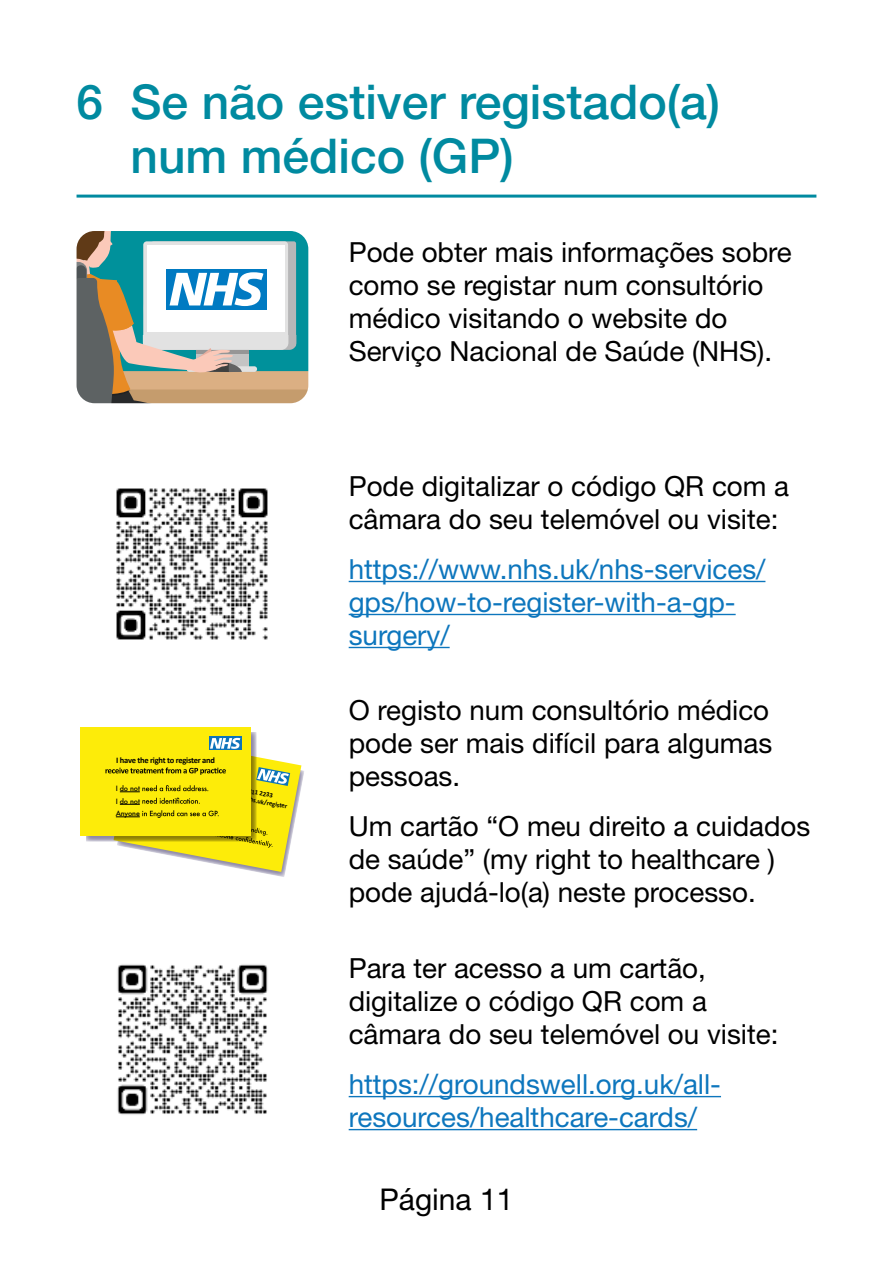
<style>
.page{position:relative;width:893px;height:1263px;background:#fff}
.page>*{position:absolute;margin:0;border:0;box-sizing:border-box;transform-origin:0 0}
.t1{font:500 48px/54px "Helvetica Neue LT Std";color:#008aa0}
.t2{font:30px "Helvetica Neue LT Std";color:#000}
.t3{font:27.75px/33px "Helvetica Neue LT Std";color:#000}
.t4{font:27.75px/33px "Helvetica Neue LT Std";color:#0d76bd}
.t5{font:700 8.55px "Calibri";letter-spacing:-.03em;color:#010101}
.t6{font:500 7.05px/12.5px "Futura";letter-spacing:-.02em;color:#010101;text-align:justify}
</style>
<div class="page">
<hr style="left:77px;top:195px;width:739px;height:3px;background:#008aa0">
<hr style="left:349px;top:581px;width:416px;height:1px;background:#0d76bd">
<hr style="left:349px;top:614px;width:387px;height:1px;background:#0d76bd">
<hr style="left:349px;top:647px;width:101px;height:1px;background:#0d76bd">
<hr style="left:349px;top:1096px;width:372px;height:1px;background:#0d76bd">
<hr style="left:349px;top:1129px;width:348px;height:1px;background:#0d76bd">
<svg style="left:77px;top:231px;width:231px;height:172px"></svg>
<img style="left:116px;top:488px;width:152px;height:152px">
<svg style="left:80px;top:727px;width:224px;height:150px"></svg>
<img style="left:117px;top:964px;width:151px;height:151px">
<h1 class="t1" style="left:131px;top:75px;width:591px;text-indent:-54px">6 Se não estiver registado(a) num médico (GP)</h1>
<p class="t3" style="left:349px;top:235px;width:445px">Pode obter mais informações sobre como se registar num consultório médico visitando o website do<br>Serviço Nacional de Saúde (NHS).</p>
<p class="t5" style="left:116px;top:755px;width:100px">I have the right to register and</p>
<p class="t6" style="left:116px;top:782px;width:26px">I do not I do not Anyone</p>
<p class="t3" style="left:349px;top:469px;width:442px">Pode digitalizar o código QR com a câmara do seu telemóvel ou visite:</p>
<p class="t4" style="left:349px;top:552px;width:418px">https://www.nhs.uk/nhs-services/ gps/how-to-register-with-a-gp&shy;surgery/</p>
<p class="t3" style="left:349px;top:693px;width:425px;text-align:justify">O registo num consultório médico pode ser mais difícil para algumas pessoas.</p>
<p class="t3" style="left:349px;top:809px;width:463px">Um cartão “O meu direito a cuidados de saúde” (my right to healthcare ) pode ajudá-lo(a) neste processo.</p>
<p class="t3" style="left:349px;top:951px;width:431px">Para ter acesso a um cartão, digitalize o código QR com a câmara do seu telemóvel ou visite:</p>
<p class="t4" style="left:349px;top:1067px;width:374px">https://groundswell.org.uk/all&shy;resources/healthcare-cards/</p>
<p class="t2" style="left:379px;top:1181px;width:135px">Página 11</p>
</div>
